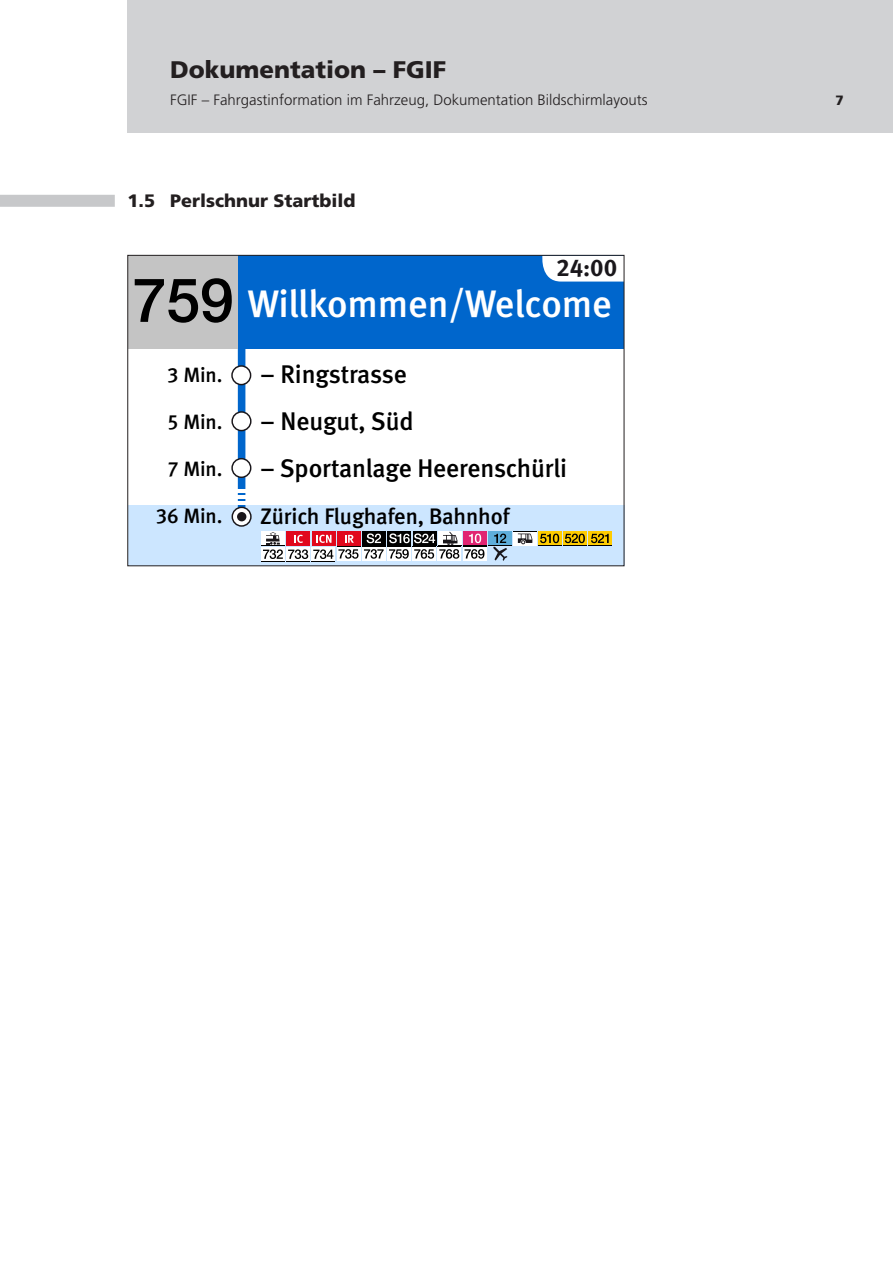
<style>
.page{position:relative;width:893px;height:1263px;background:#fff}
.page>*{position:absolute;margin:0;border:0;box-sizing:border-box;transform-origin:0 0}
.t1{font:38.25px "Meta Medium LF";letter-spacing:-.005em;color:#fff}
.t2{font:25.5px "Meta Medium LF";letter-spacing:-.005em;color:#000}
.t3{font:24.15px "Meta Bold LF Caps";color:#1a171b}
.t4{font:900 24px "Frutiger";color:#231f20}
.t5{font:22.35px "Meta Medium LF";letter-spacing:-.005em;color:#000}
.t6{font:20.7px "Meta Medium LF";letter-spacing:-.005em;color:#000}
.t7{font:900 18px "Frutiger";color:#231f20}
.t8{font:300 15px "Frutiger";color:#231f20}
.t9{font:900 13.5px "Frutiger";color:#231f20}
.s1{font-family:"Helvetica Neue";font-weight:500;font-size:61.05px;color:#000}
</style>
<div class="page">
<div style="left:127px;top:0;width:766px;height:133px;background:#d1d2d4"></div>
<div style="left:0;top:195px;width:115px;height:12px;background:#c7c8ca"></div>
<div style="left:128px;top:505px;width:496px;height:61px;background:#cce6ff"></div>
<div style="left:238px;top:255px;width:386px;height:94px;background:#06c"></div>
<div style="left:128px;top:255px;width:110px;height:94px;background:#c4c4c4"></div>
<div style="left:362px;top:531px;width:24px;height:14px;background:#000"></div>
<div style="left:413px;top:531px;width:24px;height:14px;background:#000"></div>
<div style="left:463px;top:531px;width:24px;height:14px;background:#e12472"></div>
<div style="left:488px;top:531px;width:24px;height:14px;background:#5eaedb"></div>
<div style="left:538px;top:531px;width:24px;height:14px;background:#fc0"></div>
<svg style="left:541px;top:533px;width:19px;height:11px"></svg>
<svg style="left:540px;top:534px;width:19px;height:9px"></svg>
<div style="left:563px;top:531px;width:24px;height:14px;background:#fc0"></div>
<svg style="left:564px;top:533px;width:19px;height:11px"></svg>
<svg style="left:565px;top:534px;width:20px;height:9px"></svg>
<svg style="left:588px;top:531px;width:24px;height:14px"></svg>
<svg style="left:591px;top:534px;width:18px;height:9px"></svg>
<div style="left:261px;top:547px;width:24px;height:14px;background:#fff"></div>
<div style="left:286px;top:547px;width:24px;height:14px;background:#fff"></div>
<div style="left:311px;top:547px;width:24px;height:14px;background:#fff"></div>
<svg style="left:337px;top:547px;width:24px;height:14px"></svg>
<div style="left:362px;top:547px;width:24px;height:14px;background:#fff"></div>
<div style="left:412px;top:547px;width:24px;height:14px;background:#fff"></div>
<div style="left:437px;top:547px;width:24px;height:14px;background:#fff"></div>
<div style="left:388px;top:531px;width:23px;height:14px;background:#000"></div>
<div style="left:387px;top:547px;width:24px;height:14px;background:#fff"></div>
<svg style="left:493px;top:534px;width:14px;height:27px"></svg>
<div style="left:261px;top:531px;width:24px;height:14px;background:#fff"></div>
<svg style="left:463px;top:547px;width:23px;height:14px"></svg>
<div style="left:286px;top:531px;width:24px;height:15px;background:#e1081d"></div>
<div style="left:312px;top:531px;width:24px;height:15px;background:#e1081d"></div>
<div style="left:337px;top:531px;width:24px;height:15px;background:#e1081d"></div>
<svg style="left:263px;top:532px;width:95px;height:27px"></svg>
<svg style="left:513px;top:532px;width:24px;height:14px"></svg>
<svg style="left:518px;top:533px;width:14px;height:11px"></svg>
<div style="left:438px;top:531px;width:24px;height:14px;background:#fff"></div>
<svg style="left:364px;top:532px;width:120px;height:27px"></svg>
<svg style="left:542px;top:257px;width:80px;height:25px;background:#eff5fb"></svg>
<div style="left:238px;top:349px;width:7px;height:170px;background:#06c"></div>
<svg style="left:232px;top:507px;width:19px;height:19px"></svg>
<div style="left:232px;top:507px;width:20px;height:20px;border:1px solid #1a171b;border-radius:50%"></div>
<div style="left:237px;top:512px;width:9px;height:9px;background:#1a171b;border-radius:50%"></div>
<svg style="left:232px;top:366px;width:19px;height:19px"></svg>
<div style="left:231px;top:365px;width:20px;height:20px;border:1px solid #1a171b;border-radius:50%"></div>
<svg style="left:232px;top:412px;width:19px;height:19px"></svg>
<div style="left:231px;top:411px;width:21px;height:20px;border:1px solid #1a171b;border-radius:50%"></div>
<svg style="left:232px;top:459px;width:19px;height:18px"></svg>
<div style="left:231px;top:458px;width:20px;height:20px;border:1px solid #1a171b;border-radius:50%"></div>
<hr style="left:229px;top:502px;width:26px;height:3px;background:#fff">
<hr style="left:229px;top:489px;width:26px;height:4px;background:#fff">
<hr style="left:228px;top:495px;width:27px;height:4px;background:#fff">
<div style="left:128px;top:255px;width:496px;height:311px;border:1px solid #231f20"></div>
<h3 class="t4" style="left:170px;top:55px;width:278px">Dokumentation – FGIF</h3>
<p class="t8" style="left:170px;top:91px;width:479px">FGIF – Fahrgastinformation im Fahrzeug, Dokumentation Bildschirmlayouts</p>
<p class="t9" style="left:835px;top:92px;width:10px">7</p>
<p class="t7" style="left:128px;top:190px;width:230px">1.5 Perlschnur Startbild</p>
<h3 class="t3" style="left:556px;top:253px;width:62px">24:00</h3>
<h1 class="t1" style="left:133px;top:282px;width:481px"><span class="s1">759</span> Willkommen/Welcome</h1>
<h3 class="t6" style="left:167px;top:363px;width:57px">3 Min.</h3>
<h3 class="t6" style="left:167px;top:410px;width:57px">5 Min.</h3>
<h3 class="t6" style="left:167px;top:457px;width:57px">7 Min.</h3>
<h3 class="t6" style="left:156px;top:504px;width:68px">36 Min.</h3>
<h2 class="t2" style="left:260px;top:359px;width:148px">– Ringstrasse</h2>
<h2 class="t2" style="left:260px;top:406px;width:155px">– Neugut, Süd</h2>
<h2 class="t2" style="left:260px;top:453px;width:309px">– Sportanlage Heerenschürli</h2>
<h3 class="t5" style="left:260px;top:504px;width:251px">Zürich Flughafen, Bahnhof</h3>
</div>
